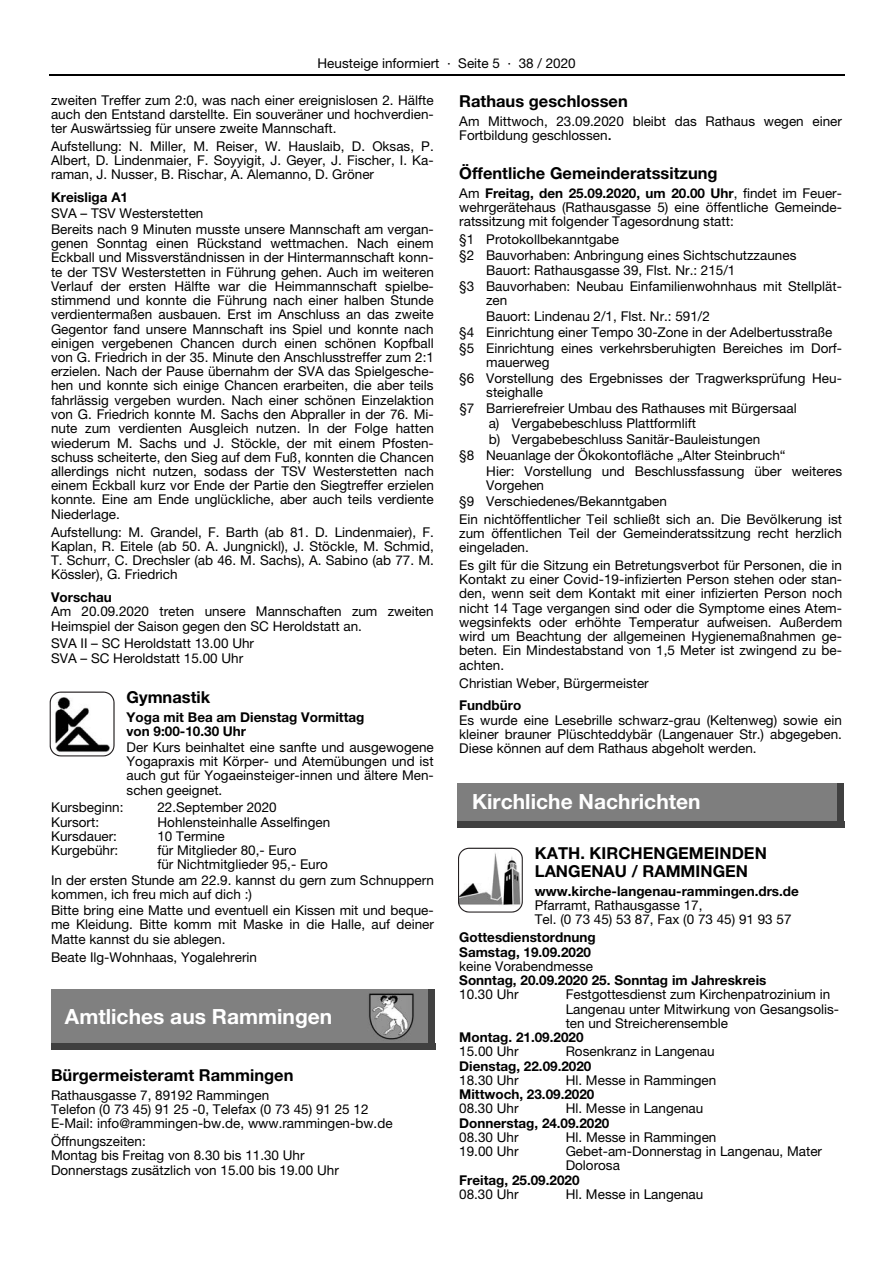
<style>
.page{position:relative;width:893px;height:1263px;background:#fff}
.page>*{position:absolute;margin:0;border:0;box-sizing:border-box;transform-origin:0 0}
.t1{font:700 21px "Helvetica Neue LT Pro";color:#fff}
.t2{font:700 16.5px/17.9px "Helvetica Neue LT Pro";color:#000}
.t3{font:13.5px/14.2px "Helvetica Neue LT Pro";color:#000}
.t4{font:700 13.5px/14.2px "Helvetica Neue LT Pro";color:#000}
.s1{font-size:16.5px}
.s2{font-weight:700}
</style>
<div class="page">
<hr style="left:49px;top:74px;width:795px;height:1px;background:#000">
<div style="left:51px;top:990px;width:318px;height:53px;background:#808080"></div>
<div style="left:369px;top:990px;width:59px;height:53px;background:#808080"></div>
<div style="left:428px;top:990px;width:7px;height:53px;background:#404040"></div>
<div style="left:51px;top:1043px;width:384px;height:7px;background:#404040"></div>
<div style="left:457px;top:784px;width:380px;height:37px;background:#7e7e7e"></div>
<div style="left:457px;top:821px;width:387px;height:7px;background:#404040"></div>
<div style="left:837px;top:784px;width:7px;height:44px;background:#404040"></div>
<img style="left:369px;top:993px;width:45px;height:47px">
<svg style="left:458px;top:848px;width:65px;height:65px"></svg>
<svg style="left:50px;top:692px;width:65px;height:64px"></svg>
<p class="t3" style="left:318px;top:58px;width:260px">Heusteige informiert · Seite 5 · 38 / 2020</p>
<p class="t3" style="left:51px;top:94px;width:384px;text-align:justify">zweiten Treffer zum 2:0, was nach einer ereignislosen 2. Hälfte auch den Entstand darstellte. Ein souveräner und hochverdien&shy;ter Auswärtssieg für unsere zweite Mannschaft.</p>
<p class="t3" style="left:51px;top:140px;width:384px;text-align:justify">Aufstellung: N. Miller, M. Reiser, W. Hauslaib, D. Oksas, P.<br>Albert, D. Lindenmaier, F. Soyyigit, J. Geyer, J. Fischer, I. Ka&shy;raman, J. Nusser, B. Rischar, A. Alemanno, D. Gröner</p>
<p class="t4" style="left:51px;top:191px;width:79px">Kreisliga A1</p>
<p class="t3" style="left:51px;top:207px;width:384px;line-height:15.8px">SVA – TSV Westerstetten<br>Bereits nach 9 Minuten musste unsere Mannschaft am vergan-</p>
<p class="t3" style="left:51px;top:237px;width:384px;text-align:justify">genen Sonntag einen Rückstand wettmachen. Nach einem Eckball und Missverständnissen in der Hintermannschaft konn&shy;te der TSV Westerstetten in Führung gehen. Auch im weiteren Verlauf der ersten Hälfte war die Heimmannschaft spielbe&shy;stimmend und konnte die Führung nach einer halben Stunde verdientermaßen ausbauen. Erst im Anschluss an das zweite Gegentor fand unsere Mannschaft ins Spiel und konnte nach einigen vergebenen Chancen durch einen schönen Kopfball von G. Friedrich in der 35. Minute den Anschlusstreffer zum 2:1 erzielen. Nach der Pause übernahm der SVA das Spielgesche&shy;hen und konnte sich einige Chancen erarbeiten, die aber teils fahrlässig vergeben wurden. Nach einer schönen Einzelaktion von G. Friedrich konnte M. Sachs den Abpraller in der 76. Mi&shy;nute zum verdienten Ausgleich nutzen. In der Folge hatten wiederum M. Sachs und J. Stöckle, der mit einem Pfosten&shy;schuss scheiterte, den Sieg auf dem Fuß, konnten die Chancen allerdings nicht nutzen, sodass der TSV Westerstetten nach einem Eckball kurz vor Ende der Partie den Siegtreffer erzielen konnte. Eine am Ende unglückliche, aber auch teils verdiente Niederlage.</p>
<p class="t3" style="left:51px;top:526px;width:384px;text-align:justify">Aufstellung: M. Grandel, F. Barth (ab 81. D. Lindenmaier), F.<br>Kaplan, R. Eitele (ab 50. A. Jungnickl), J. Stöckle, M. Schmid, T. Schurr, C. Drechsler (ab 46. M. Sachs), A. Sabino (ab 77. M.<br>Kössler), G. Friedrich</p>
<p class="t4" style="left:51px;top:591px;width:62px">Vorschau</p>
<p class="t3" style="left:51px;top:606px;width:384px">Am 20.09.2020 treten unsere Mannschaften zum zweiten<br>Heimspiel der Saison gegen den SC Heroldstatt an.</p>
<p class="t3" style="left:51px;top:638px;width:205px">SVA II – SC Heroldstatt 13.00 Uhr<br>SVA – SC Heroldstatt 15.00 Uhr</p>
<p class="t2" style="left:127px;top:690px;width:85px">Gymnastik</p>
<p class="t4" style="left:127px;top:711px;width:239px">Yoga mit Bea am Dienstag Vormittag von 9:00-10.30 Uhr</p>
<p class="t3" style="left:127px;top:741px;width:309px;text-align:justify">Der Kurs beinhaltet eine sanfte und ausgewogene Yogapraxis mit Körper- und Atemübungen und ist auch gut für Yogaeinsteiger-innen und ältere Men&shy;schen geeignet.</p>
<p class="t3" style="left:51px;top:802px;width:74px">Kursbeginn:</p>
<p class="t3" style="left:157px;top:802px;width:121px">22.September 2020</p>
<p class="t3" style="left:51px;top:816px;width:50px">Kursort:</p>
<p class="t3" style="left:158px;top:816px;width:174px">Hohlensteinhalle Asselfingen</p>
<p class="t3" style="left:51px;top:830px;width:67px">Kursdauer:</p>
<p class="t3" style="left:157px;top:830px;width:69px">10 Termine</p>
<p class="t3" style="left:51px;top:845px;width:69px">Kurgebühr:</p>
<p class="t3" style="left:157px;top:845px;width:172px">für Mitglieder 80,- Euro<br>für Nichtmitglieder 95,- Euro</p>
<p class="t3" style="left:51px;top:875px;width:384px">In der ersten Stunde am 22.9. kannst du gern zum Schnuppern kommen, ich freu mich auf dich :)</p>
<p class="t3" style="left:51px;top:905px;width:384px;text-align:justify">Bitte bring eine Matte und eventuell ein Kissen mit und beque&shy;me Kleidung. Bitte komm mit Maske in die Halle, auf deiner Matte kannst du sie ablegen.</p>
<p class="t3" style="left:51px;top:951px;width:207px">Beate Ilg-Wohnhaas, Yogalehrerin</p>
<p class="t2" style="left:459px;top:94px;width:170px">Rathaus geschlossen</p>
<p class="t3" style="left:459px;top:116px;width:384px">Am Mittwoch, 23.09.2020 bleibt das Rathaus wegen einer<br>Fortbildung geschlossen<span class="s1">.</span></p>
<p class="t2" style="left:459px;top:166px;width:260px">Öffentliche Gemeinderatssitzung</p>
<p class="t3" style="left:459px;top:187px;width:384px;text-align:justify">Am <span class="s2">Freitag, den 25.09.2020, um 20.00 Uhr</span>, findet im Feuer&shy;wehrgerätehaus (Rathausgasse 5) eine öffentliche Gemeinde&shy;ratssitzung mit folgender Tagesordnung statt:</p>
<p class="t3" style="left:459px;top:233px;width:161px">§1 Protokollbekanntgabe</p>
<p class="t3" style="left:459px;top:249px;width:339px">§2 Bauvorhaben: Anbringung eines Sichtschutzzaunes</p>
<p class="t3" style="left:486px;top:265px;width:251px">Bauort: Rathausgasse 39, Flst. Nr.: 215/1</p>
<p class="t3" style="left:459px;top:281px;width:384px">§3 Bauvorhaben: Neubau Einfamilienwohnhaus mit Stellplät-</p>
<p class="t3" style="left:486px;top:295px;width:23px">zen</p>
<p class="t3" style="left:486px;top:311px;width:225px">Bauort: Lindenau 2/1, Flst. Nr.: 591/2</p>
<p class="t3" style="left:459px;top:326px;width:375px">§4 Einrichtung einer Tempo 30-Zone in der Adelbertusstraße</p>
<p class="t3" style="left:459px;top:342px;width:384px">§5 Einrichtung eines verkehrsberuhigten Bereiches im Dorf-</p>
<p class="t3" style="left:459px;top:356px;width:384px;line-height:15.8px;text-indent:27px">mauerweg<br>§6 Vorstellung des Ergebnisses der Tragwerksprüfung Heu-</p>
<p class="t3" style="left:486px;top:386px;width:58px">steighalle</p>
<p class="t3" style="left:459px;top:402px;width:339px">§7 Barrierefreier Umbau des Rathauses mit Bürgersaal</p>
<p class="t3" style="left:489px;top:418px;width:209px">a) Vergabebeschluss Plattformlift</p>
<p class="t3" style="left:489px;top:434px;width:273px">b) Vergabebeschluss Sanitär-Bauleistungen</p>
<p class="t3" style="left:459px;top:449px;width:328px">§8 Neuanlage der Ökokontofläche „Alter Steinbruch“</p>
<p class="t3" style="left:486px;top:465px;width:357px">Hier: Vorstellung und Beschlussfassung über weiteres</p>
<p class="t3" style="left:459px;top:479px;width:209px;line-height:15.8px;text-indent:27px">Vorgehen<br>§9 Verschiedenes/Bekanntgaben</p>
<p class="t3" style="left:459px;top:513px;width:384px;text-align:justify">Ein nichtöffentlicher Teil schließt sich an. Die Bevölkerung ist zum öffentlichen Teil der Gemeinderatssitzung recht herzlich eingeladen.</p>
<p class="t3" style="left:459px;top:559px;width:384px;text-align:justify">Es gilt für die Sitzung ein Betretungsverbot für Personen, die in Kontakt zu einer Covid-19-infizierten Person stehen oder stan&shy;den, wenn seit dem Kontakt mit einer infizierten Person noch nicht 14 Tage vergangen sind oder die Symptome eines Atem&shy;wegsinfekts oder erhöhte Temperatur aufweisen. Außerdem wird um Beachtung der allgemeinen Hygienemaßnahmen ge&shy;beten. Ein Mindestabstand von 1,5 Meter ist zwingend zu be&shy;achten.</p>
<p class="t3" style="left:459px;top:677px;width:191px">Christian Weber, Bürgermeister</p>
<p class="t4" style="left:459px;top:699px;width:64px">Fundbüro</p>
<p class="t3" style="left:459px;top:714px;width:384px;text-align:justify">Es wurde eine Lesebrille schwarz-grau (Keltenweg) sowie ein kleiner brauner Plüschteddybär (Langenauer Str.) abgegeben.<br>Diese können auf dem Rathaus abgeholt werden.</p>
<h1 class="t1" style="left:472px;top:794px;width:230px">Kirchliche Nachrichten</h1>
<p class="t2" style="left:535px;top:846px;width:233px">KATH. KIRCHENGEMEINDEN<br>LANGENAU / RAMMINGEN</p>
<p class="t4" style="left:535px;top:885px;width:265px">www.kirche-langenau-rammingen.drs.de</p>
<p class="t3" style="left:535px;top:900px;width:258px">Pfarramt, Rathausgasse 17,<br>Tel. (0 73 45) 53 87, Fax (0 73 45) 91 93 57</p>
<p class="t4" style="left:459px;top:932px;width:138px">Gottesdienstordnung<br>Samstag, 19.09.2020</p>
<p class="t3" style="left:459px;top:960px;width:135px">keine Vorabendmesse</p>
<p class="t4" style="left:459px;top:974px;width:309px">Sonntag, 20.09.2020 25. Sonntag im Jahreskreis</p>
<p class="t3" style="left:459px;top:989px;width:61px">10.30 Uhr</p>
<p class="t3" style="left:566px;top:989px;width:275px">Festgottesdienst zum Kirchenpatrozinium in<br>Langenau unter Mitwirkung von Gesangsolis&shy;ten und Streicherensemble</p>
<p class="t4" style="left:459px;top:1031px;width:126px">Montag. 21.09.2020</p>
<p class="t3" style="left:459px;top:1046px;width:61px">15.00 Uhr</p>
<p class="t3" style="left:566px;top:1046px;width:150px">Rosenkranz in Langenau</p>
<p class="t4" style="left:459px;top:1060px;width:134px">Dienstag, 22.09.2020</p>
<p class="t3" style="left:459px;top:1074px;width:61px">18.30 Uhr</p>
<p class="t3" style="left:566px;top:1074px;width:152px">Hl. Messe in Rammingen</p>
<p class="t4" style="left:459px;top:1088px;width:137px">Mittwoch, 23.09.2020</p>
<p class="t3" style="left:459px;top:1103px;width:61px">08.30 Uhr</p>
<p class="t3" style="left:566px;top:1103px;width:139px">Hl. Messe in Langenau</p>
<p class="t4" style="left:459px;top:1117px;width:152px">Donnerstag, 24.09.2020</p>
<p class="t3" style="left:459px;top:1131px;width:61px">08.30 Uhr</p>
<p class="t3" style="left:566px;top:1131px;width:152px">Hl. Messe in Rammingen</p>
<p class="t3" style="left:459px;top:1145px;width:61px">19.00 Uhr</p>
<p class="t3" style="left:566px;top:1145px;width:258px">Gebet-am-Donnerstag in Langenau, Mater<br>Dolorosa</p>
<p class="t4" style="left:459px;top:1174px;width:122px">Freitag, 25.09.2020</p>
<p class="t3" style="left:459px;top:1188px;width:61px">08.30 Uhr</p>
<p class="t3" style="left:566px;top:1188px;width:139px">Hl. Messe in Langenau</p>
<h1 class="t1" style="left:65px;top:1009px;width:269px">Amtliches aus Rammingen</h1>
<p class="t2" style="left:51px;top:1068px;width:244px">Bürgermeisteramt Rammingen</p>
<p class="t3" style="left:51px;top:1089px;width:343px">Rathausgasse 7, 89192 Rammingen<br>Telefon (0 73 45) 91 25 -0, Telefax (0 73 45) 91 25 12<br>E-Mail: info@rammingen-bw.de, www.rammingen-bw.de</p>
<p class="t3" style="left:51px;top:1136px;width:289px">Öffnungszeiten:<br>Montag bis Freitag von 8.30 bis 11.30 Uhr<br>Donnerstags zusätzlich von 15.00 bis 19.00 Uhr</p>
</div>
